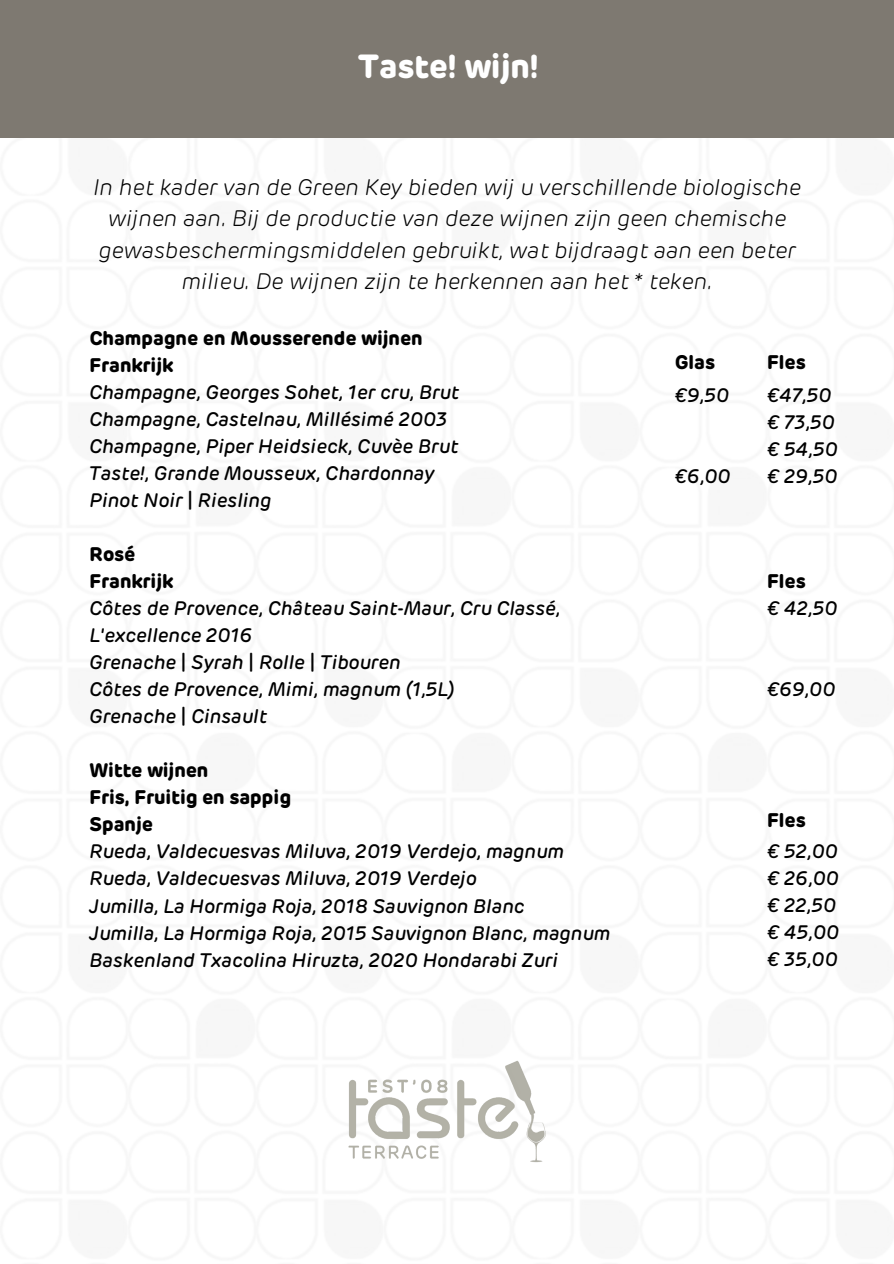
<style>
.page{position:relative;width:894px;height:1264px;background:#fff}
.page>*{position:absolute;margin:0;border:0;box-sizing:border-box;transform-origin:0 0}
.t1{font:700 33.15px "Rubrik";color:#fff}
.t2{font:italic 300 22.5px/31.5px "Rubrik";color:#000;text-align:center}
.t3{font:italic 500 19.5px/27px "Rubrik";color:#000}
.t4{font:700 19.5px "Rubrik";color:#000}
</style>
<div class="page">
<img style="left:348px;top:1060px;width:198px;height:103px">
<div style="left:0;top:0;width:893px;height:137px;background:#7e7971"></div>
<p class="t1" style="left:358px;top:52px;width:182px">Taste! wijn!</p>
<p class="t2" style="left:93px;top:172px;width:708px">In het kader van de Green Key bieden wij u verschillende biologische wijnen aan. Bij de productie van deze wijnen zijn geen chemische gewasbeschermingsmiddelen gebruikt, wat bijdraagt aan een beter milieu. De wijnen zijn te herkennen aan het * teken.</p>
<p class="t4" style="left:89px;top:329px;width:334px">Champagne en Mousserende wijnen</p>
<p class="t4" style="left:89px;top:356px;width:86px">Frankrijk</p>
<p class="t3" style="left:89px;top:380px;width:371px">Champagne, Georges Sohet, 1er cru, Brut<br>Champagne, Castelnau, Millésimé 2003</p>
<p class="t3" style="left:89px;top:434px;width:370px">Champagne, Piper Heidsieck, Cuvèe Brut</p>
<p class="t3" style="left:89px;top:461px;width:346px">Taste!, Grande Mousseux, Chardonnay</p>
<p class="t3" style="left:89px;top:488px;width:183px">Pinot Noir | Riesling</p>
<p class="t4" style="left:89px;top:545px;width:47px">Rosé</p>
<p class="t4" style="left:89px;top:572px;width:86px">Frankrijk</p>
<p class="t3" style="left:89px;top:596px;width:472px">Côtes de Provence, Château Saint-Maur, Cru Classé,</p>
<p class="t3" style="left:89px;top:623px;width:164px">L'excellence 2016</p>
<p class="t3" style="left:89px;top:650px;width:312px">Grenache | Syrah | Rolle | Tibouren</p>
<p class="t3" style="left:89px;top:677px;width:367px">Côtes de Provence, Mimi, magnum (1,5L)</p>
<p class="t3" style="left:89px;top:704px;width:179px">Grenache | Cinsault</p>
<p class="t4" style="left:89px;top:762px;width:120px">Witte wijnen</p>
<p class="t4" style="left:89px;top:789px;width:203px">Fris, Fruitig en sappig</p>
<p class="t4" style="left:89px;top:816px;width:65px">Spanje</p>
<p class="t3" style="left:89px;top:839px;width:476px">Rueda, Valdecuesvas Miluva, 2019 Verdejo, magnum</p>
<p class="t3" style="left:89px;top:866px;width:389px">Rueda, Valdecuesvas Miluva, 2019 Verdejo</p>
<p class="t3" style="left:89px;top:893px;width:436px">Jumilla, La Hormiga Roja, 2018 Sauvignon Blanc</p>
<p class="t3" style="left:89px;top:920px;width:522px">Jumilla, La Hormiga Roja, 2015 Sauvignon Blanc, magnum</p>
<p class="t3" style="left:89px;top:947px;width:470px">Baskenland Txacolina Hiruzta, 2020 Hondarabi Zuri</p>
<p class="t4" style="left:674px;top:353px;width:42px">Glas</p>
<p class="t4" style="left:766px;top:353px;width:40px">Fles</p>
<p class="t3" style="left:766px;top:383px;width:66px">€47,50</p>
<p class="t3" style="left:766px;top:410px;width:69px">€ 73,50</p>
<p class="t3" style="left:766px;top:437px;width:72px">€ 54,50</p>
<p class="t3" style="left:766px;top:464px;width:72px">€ 29,50</p>
<p class="t3" style="left:674px;top:383px;width:56px">€9,50</p>
<p class="t3" style="left:674px;top:464px;width:57px">€6,00</p>
<p class="t4" style="left:766px;top:572px;width:40px">Fles</p>
<p class="t3" style="left:766px;top:595px;width:72px">€ 42,50</p>
<p class="t3" style="left:766px;top:676px;width:70px">€69,00</p>
<p class="t4" style="left:766px;top:811px;width:40px">Fles</p>
<p class="t3" style="left:766px;top:839px;width:72px">€ 52,00</p>
<p class="t3" style="left:766px;top:866px;width:73px">€ 26,00</p>
<p class="t3" style="left:766px;top:893px;width:71px">€ 22,50</p>
<p class="t3" style="left:766px;top:920px;width:74px">€ 45,00</p>
<p class="t3" style="left:766px;top:947px;width:72px">€ 35,00</p>
</div>
